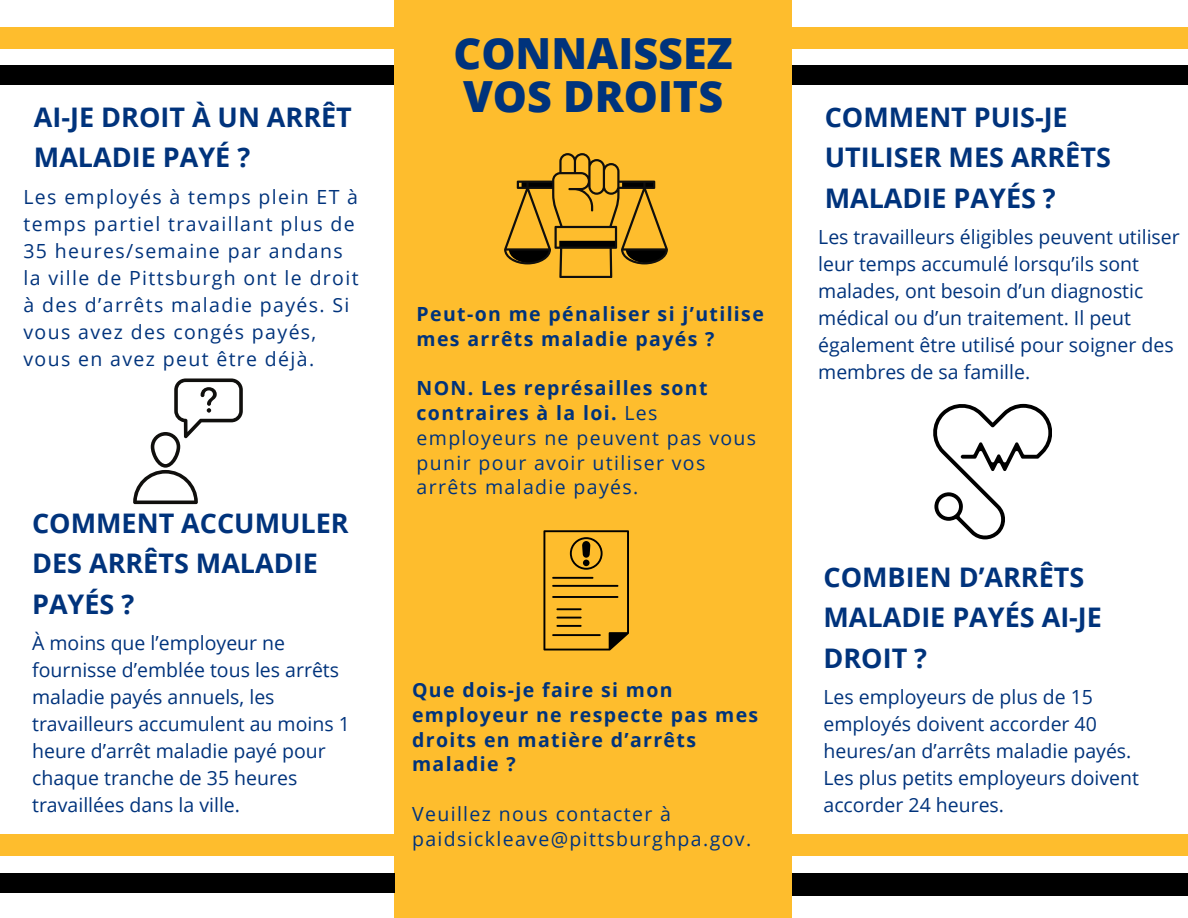
<style>
.page{position:relative;width:1188px;height:918px;background:#fff}
.page>*{position:absolute;margin:0;border:0;box-sizing:border-box;transform-origin:0 0}
.t1{font:800 42.9px/42.8px "Open Sans";color:#00337c}
.t2{font:700 27px/40.5px "Open Sans";color:#00337c}
.t3{font:19.5px/27px "Open Sans";color:#00337c}
.t4{font:19.5px/27px "Open Sans";letter-spacing:.07em;color:#00337c}
.t5{font:700 19.5px/24.8px "Open Sans";letter-spacing:.07em;color:#00337c}
.s1{font-weight:700}
</style>
<div class="page">
<div style="left:394px;top:0;width:397px;height:918px;background:#febd2d"></div>
<svg style="left:504px;top:153px;width:164px;height:125px"></svg>
<div style="left:790px;top:27px;width:398px;height:21px;background:#febd2d"></div>
<div style="left:0;top:27px;width:395px;height:21px;background:#febd2d"></div>
<div style="left:0;top:835px;width:394px;height:21px;background:#febd2d"></div>
<div style="left:792px;top:835px;width:396px;height:21px;background:#febd2d"></div>
<div style="left:792px;top:65px;width:396px;height:19px;background:#000"></div>
<div style="left:0;top:65px;width:394px;height:19px;background:#000"></div>
<div style="left:792px;top:873px;width:396px;height:22px;background:#000"></div>
<div style="left:0;top:873px;width:394px;height:20px;background:#000"></div>
<svg style="left:543px;top:530px;width:86px;height:121px"></svg>
<hr style="left:552px;top:577px;width:41px;height:2px;background:#000">
<hr style="left:552px;top:585px;width:66px;height:2px;background:#000">
<hr style="left:552px;top:596px;width:66px;height:2px;background:#000">
<hr style="left:556px;top:608px;width:26px;height:2px;background:#000">
<hr style="left:556px;top:617px;width:26px;height:2px;background:#000">
<hr style="left:556px;top:625px;width:26px;height:2px;background:#000">
<hr style="left:552px;top:634px;width:49px;height:2px;background:#000">
<svg style="left:133px;top:378px;width:110px;height:126px"></svg>
<svg style="left:933px;top:403px;width:119px;height:136px"></svg>
<p class="t2" style="left:34px;top:96px;width:319px">AI-JE DROIT À UN ARRÊT<br>MALADIE PAYÉ ?</p>
<p class="t4" style="left:23px;top:183px;width:337px">Les employés à temps plein ET à temps partiel travaillant plus de<br>35 heures/semaine par andans la ville de Pittsburgh ont le droit à des d’arrêts maladie payés. Si vous avez des congés payés, vous en avez peut être déjà.</p>
<p class="t2" style="left:32px;top:502px;width:318px">COMMENT ACCUMULER<br>DES ARRÊTS MALADIE<br>PAYÉS ?</p>
<p class="t3" style="left:32px;top:629px;width:319px">À moins que l’employeur ne fournisse d’emblée tous les arrêts maladie payés annuels, les travailleurs accumulent au moins 1 heure d’arrêt maladie payé pour chaque tranche de 35 heures travaillées dans la ville.</p>
<p class="t1" style="left:454px;top:31px;width:281px">CONNAISSEZ<br>VOS DROITS</p>
<p class="t5" style="left:417px;top:301px;width:349px">Peut-on me pénaliser si j’utilise mes arrêts maladie payés ?</p>
<p class="t4" style="left:417px;top:375px;width:341px;line-height:24.8px"><span class="s1">NON. Les représailles sont contraires à la loi.</span> Les employeurs ne peuvent pas vous punir pour avoir utiliser vos arrêts maladie payés.</p>
<p class="t5" style="left:412px;top:677px;width:348px">Que dois-je faire si mon employeur ne respecte pas mes droits en matière d’arrêts maladie ?</p>
<p class="t4" style="left:412px;top:801px;width:341px;line-height:24.8px">Veuillez nous contacter à paidsickleave@pittsburghpa.gov.</p>
<p class="t2" style="left:825px;top:96px;width:288px">COMMENT PUIS-JE<br>UTILISER MES ARRÊTS<br>MALADIE PAYÉS ?</p>
<p class="t3" style="left:818px;top:223px;width:363px">Les travailleurs éligibles peuvent utiliser leur temps accumulé lorsqu’ils sont malades, ont besoin d’un diagnostic médical ou d’un traitement. Il peut également être utilisé pour soigner des membres de sa famille.</p>
<p class="t2" style="left:824px;top:556px;width:280px">COMBIEN D’ARRÊTS<br>MALADIE PAYÉS AI-JE<br>DROIT ?</p>
<p class="t3" style="left:824px;top:683px;width:317px">Les employeurs de plus de 15 employés doivent accorder 40 heures/an d’arrêts maladie payés.<br>Les plus petits employeurs doivent accorder 24 heures.</p>
</div>
